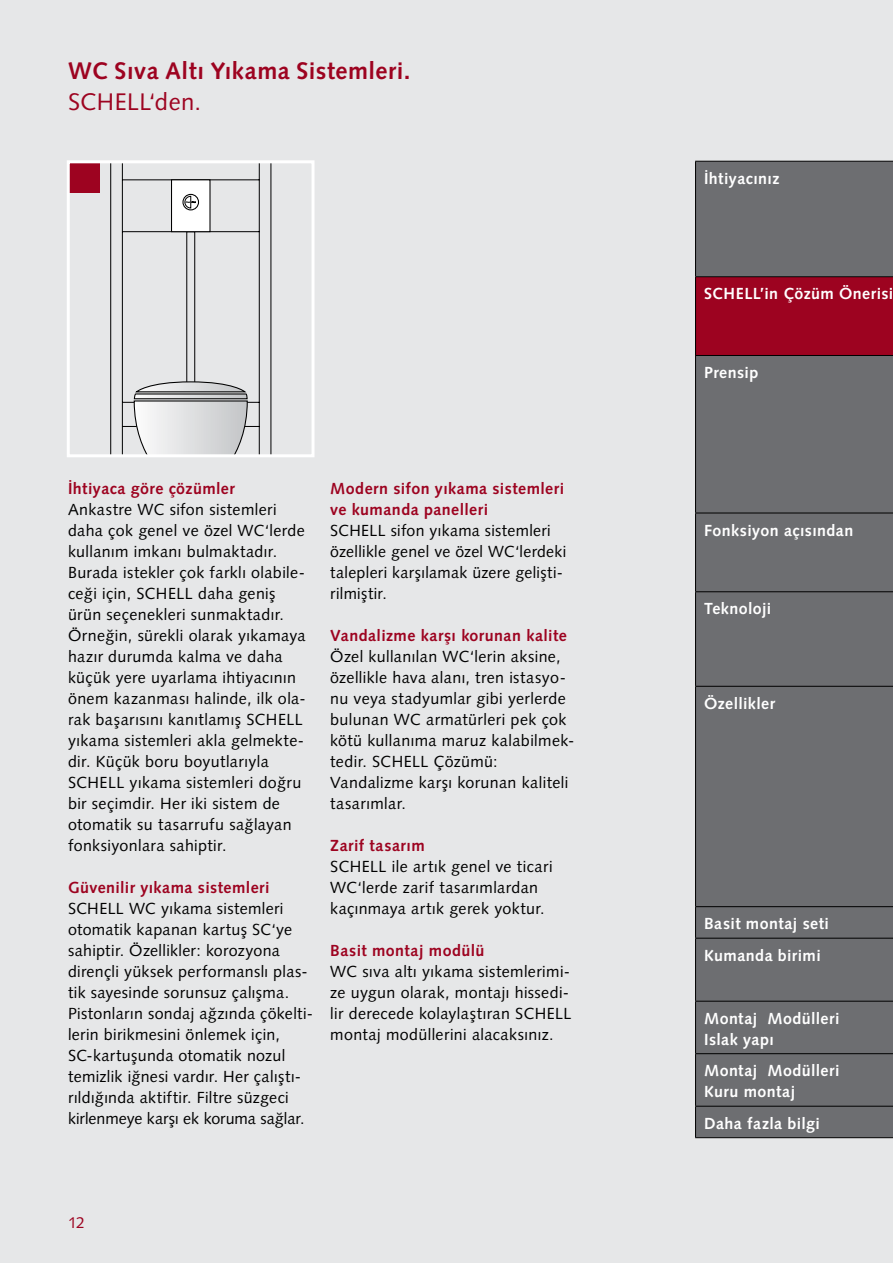
<style>
.page{position:relative;width:893px;height:1263px;background:#e6e7e8}
.page>*{position:absolute;margin:0;border:0;box-sizing:border-box;transform-origin:0 0}
.t1{font:700 24px "Syntax LT Pro";letter-spacing:.02em;color:#9d0320}
.t2{font:24px "Syntax LT Pro";letter-spacing:.015em;color:#9d0320}
.t3{font:16.05px/21px "Syntax LT Pro";letter-spacing:.025em;color:#000}
.t4{font:700 16.05px/21px "Syntax LT Pro";letter-spacing:.025em;color:#fff}
.t5{font:700 16.05px/21px "Syntax LT Pro";letter-spacing:.025em;color:#9d0320}
.t6{font:15.75px "Syntax LT Pro";color:#9d0320}
</style>
<div class="page">
<div style="left:68px;top:162px;width:31px;height:31px;background:#9d0320"></div>
<div style="left:696px;top:162px;width:197px;height:975px;background:#6d6e71"></div>
<div style="left:695px;top:277px;width:198px;height:78px;background:#9d0320"></div>
<hr style="left:695px;top:161px;width:198px;height:1px;background:#000">
<hr style="left:695px;top:162px;width:1px;height:114px;background:#000">
<hr style="left:695px;top:276px;width:198px;height:1px;background:#000">
<hr style="left:695px;top:277px;width:1px;height:78px;background:#000">
<hr style="left:695px;top:355px;width:198px;height:1px;background:#000">
<hr style="left:695px;top:356px;width:1px;height:157px;background:#000">
<hr style="left:695px;top:513px;width:198px;height:1px;background:#000">
<hr style="left:695px;top:513px;width:1px;height:78px;background:#000">
<hr style="left:695px;top:591px;width:198px;height:1px;background:#000">
<hr style="left:695px;top:592px;width:1px;height:94px;background:#000">
<hr style="left:695px;top:686px;width:198px;height:1px;background:#000">
<hr style="left:695px;top:687px;width:1px;height:219px;background:#000">
<hr style="left:695px;top:906px;width:198px;height:1px;background:#000">
<hr style="left:695px;top:907px;width:1px;height:31px;background:#000">
<hr style="left:695px;top:938px;width:198px;height:1px;background:#000">
<hr style="left:695px;top:938px;width:1px;height:63px;background:#000">
<hr style="left:695px;top:1001px;width:198px;height:1px;background:#000">
<hr style="left:695px;top:1001px;width:1px;height:52px;background:#000">
<hr style="left:695px;top:1053px;width:198px;height:1px;background:#000">
<hr style="left:695px;top:1054px;width:1px;height:52px;background:#000">
<hr style="left:695px;top:1106px;width:198px;height:1px;background:#000">
<hr style="left:695px;top:1106px;width:1px;height:31px;background:#000">
<hr style="left:695px;top:1137px;width:198px;height:1px;background:#000">
<svg style="left:110px;top:164px;width:162px;height:289px"></svg>
<svg style="left:133px;top:179px;width:115px;height:274px"></svg>
<div style="left:67px;top:160px;width:248px;height:297px;border:3px solid #fff"></div>
<h1 class="t1" style="left:68px;top:56px;width:344px">WC Sıva Altı Yıkama Sistemleri.</h1>
<h1 class="t2" style="left:68px;top:88px;width:135px">SCHELL‘den.</h1>
<p class="t5" style="left:68px;top:477px;width:168px">İhtiyaca göre çözümler</p>
<p class="t3" style="left:68px;top:498px;width:239px">Ankastre WC sifon sistemleri daha çok genel ve özel WC‘lerde kullanım imkanı bulmaktadır.<br>Burada istekler çok farklı olabile&shy;ceği için, SCHELL daha geniş ürün seçenekleri sunmaktadır.<br>Örneğin, sürekli olarak yıkamaya hazır durumda kalma ve daha küçük yere uyarlama ihtiyacının önem kazanması halinde, ilk ola&shy;rak başarısını kanıtlamış SCHELL yıkama sistemleri akla gelmekte&shy;dir. Küçük boru boyutlarıyla<br>SCHELL yıkama sistemleri doğru bir seçimdir. Her iki sistem de otomatik su tasarrufu sağlayan fonksiyonlara sahiptir.</p>
<p class="t5" style="left:68px;top:876px;width:203px">Güvenilir yıkama sistemleri</p>
<p class="t3" style="left:68px;top:897px;width:247px">SCHELL WC yıkama sistemleri otomatik kapanan kartuş SC‘ye sahiptir. Özellikler: korozyona dirençli yüksek performanslı plas&shy;tik sayesinde sorunsuz çalışma.<br>Pistonların sondaj ağzında çökelti&shy;lerin birikmesini önlemek için, SC-kartuşunda otomatik nozul temizlik iğnesi vardır. Her çalıştı&shy;rıldığında aktiftir. Filtre süzgeci kirlenmeye karşı ek koruma sağlar.</p>
<p class="t5" style="left:330px;top:477px;width:235px">Modern sifon yıkama sistemleri ve kumanda panelleri</p>
<p class="t3" style="left:330px;top:520px;width:237px">SCHELL sifon yıkama sistemleri özellikle genel ve özel WC‘lerdeki talepleri karşılamak üzere gelişti&shy;rilmiştir.</p>
<p class="t5" style="left:330px;top:624px;width:238px">Vandalizme karşı korunan kalite</p>
<p class="t3" style="left:330px;top:645px;width:246px">Özel kullanılan WC‘lerin aksine, özellikle hava alanı, tren istasyo&shy;nu veya stadyumlar gibi yerlerde bulunan WC armatürleri pek çok kötü kullanıma maruz kalabilmek&shy;tedir. SCHELL Çözümü:<br>Vandalizme karşı korunan kaliteli tasarımlar.</p>
<p class="t5" style="left:330px;top:834px;width:96px">Zarif tasarım</p>
<p class="t3" style="left:330px;top:855px;width:224px">SCHELL ile artık genel ve ticari<br>WC‘lerde zarif tasarımlardan kaçınmaya artık gerek yoktur.</p>
<p class="t5" style="left:330px;top:939px;width:156px">Basit montaj modülü</p>
<p class="t3" style="left:330px;top:960px;width:243px">WC sıva altı yıkama sistemlerimi&shy;ze uygun olarak, montajı hissedi&shy;lir derecede kolaylaştıran SCHELL montaj modüllerini alacaksınız.</p>
<p class="t6" style="left:68px;top:1213px;width:18px">12</p>
<p class="t4" style="left:704px;top:168px;width:77px">İhtiyacınız</p>
<p class="t4" style="left:704px;top:283px;width:191px">SCHELL’in Çözüm Önerisi</p>
<p class="t4" style="left:704px;top:362px;width:56px">Prensip</p>
<p class="t4" style="left:704px;top:519px;width:151px">Fonksiyon açısından</p>
<p class="t4" style="left:704px;top:598px;width:69px">Teknoloji</p>
<p class="t4" style="left:704px;top:693px;width:72px">Özellikler</p>
<p class="t4" style="left:704px;top:908px;width:127px;line-height:31.5px">Basit montaj seti<br>Kumanda birimi</p>
<p class="t4" style="left:704px;top:1008px;width:137px">Montaj Modülleri<br>Islak yapı</p>
<p class="t4" style="left:704px;top:1060px;width:137px">Montaj Modülleri<br>Kuru montaj</p>
<p class="t4" style="left:704px;top:1113px;width:117px">Daha fazla bilgi</p>
</div>
